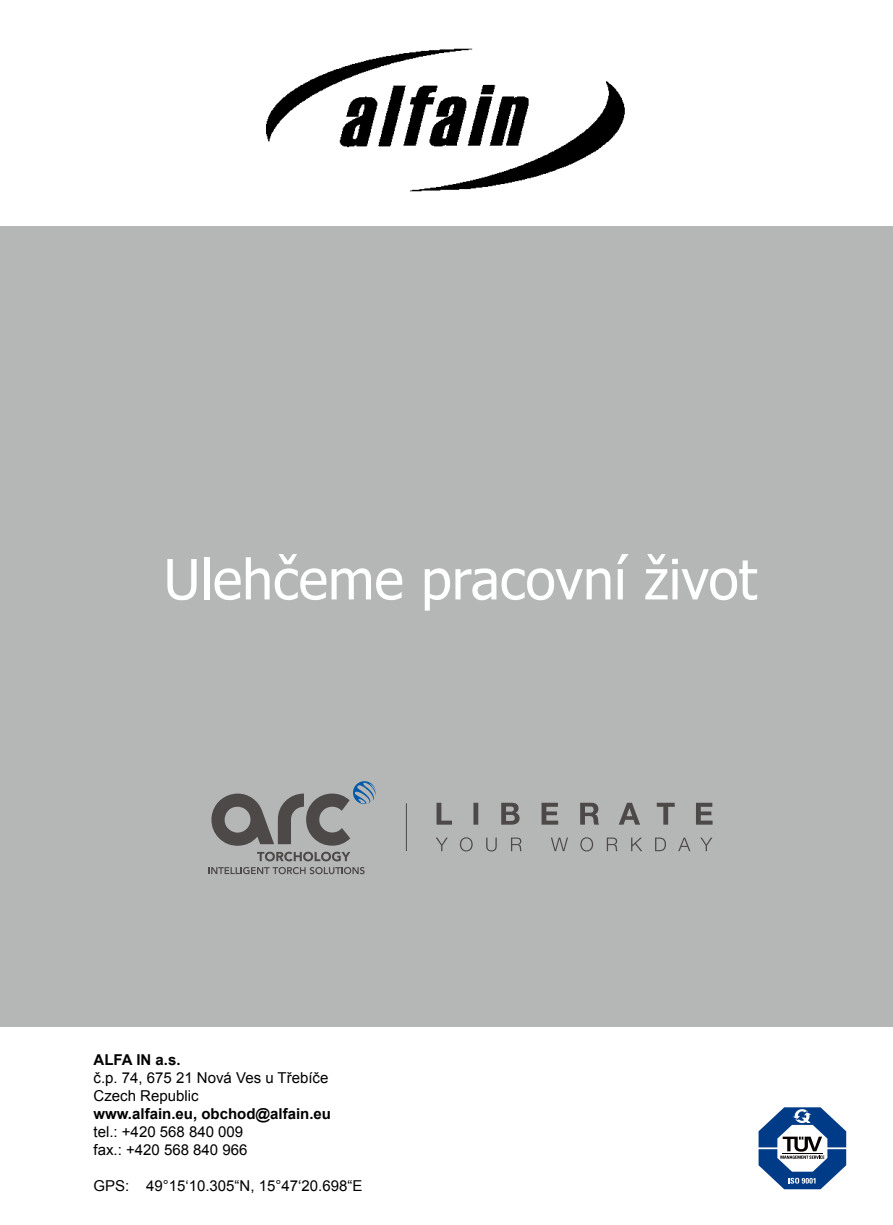
<style>
.page{position:relative;width:893px;height:1225px;background:#fff}
.page>*{position:absolute;margin:0;border:0;box-sizing:border-box;transform-origin:0 0}
.t1{font:55.5px "Tahoma";color:#fff}
.t2{font:15px/18px "Arial";color:#000}
.t3{font:700 15px "Arial";color:#000}
</style>
<div class="page">
<div style="left:0;top:226px;width:893px;height:801px;background:#b5b6b6"></div>
<svg style="left:436px;top:837px;width:276px;height:14px"></svg>
<svg style="left:437px;top:802px;width:276px;height:22px"></svg>
<hr style="left:406px;top:803px;width:1px;height:48px;background:#4d4949">
<svg style="left:257px;top:851px;width:93px;height:10px"></svg>
<svg style="left:208px;top:867px;width:157px;height:7px"></svg>
<svg style="left:211px;top:781px;width:165px;height:64px"></svg>
<img style="left:267px;top:48px;width:358px;height:143px">
<svg style="left:759px;top:1107px;width:87px;height:82px"></svg>
<h1 class="t1" style="left:164px;top:542px;width:595px">Ulehčeme pracovní život</h1>
<p class="t3" style="left:94px;top:1050px;width:88px">ALFA IN a.s.</p>
<p class="t2" style="left:94px;top:1069px;width:236px">č.p. 74, 675 21 Nová Ves u Třebíče<br>Czech Republic</p>
<p class="t3" style="left:94px;top:1104px;width:239px">www.alfain.eu, obchod@alfain.eu</p>
<p class="t2" style="left:94px;top:1123px;width:155px">tel.: +420 568 840 009 fax.: +420 568 840 966</p>
<p class="t2" style="left:94px;top:1177px;width:270px">GPS: 49°15‘10.305“N, 15°47‘20.698“E</p>
</div>
